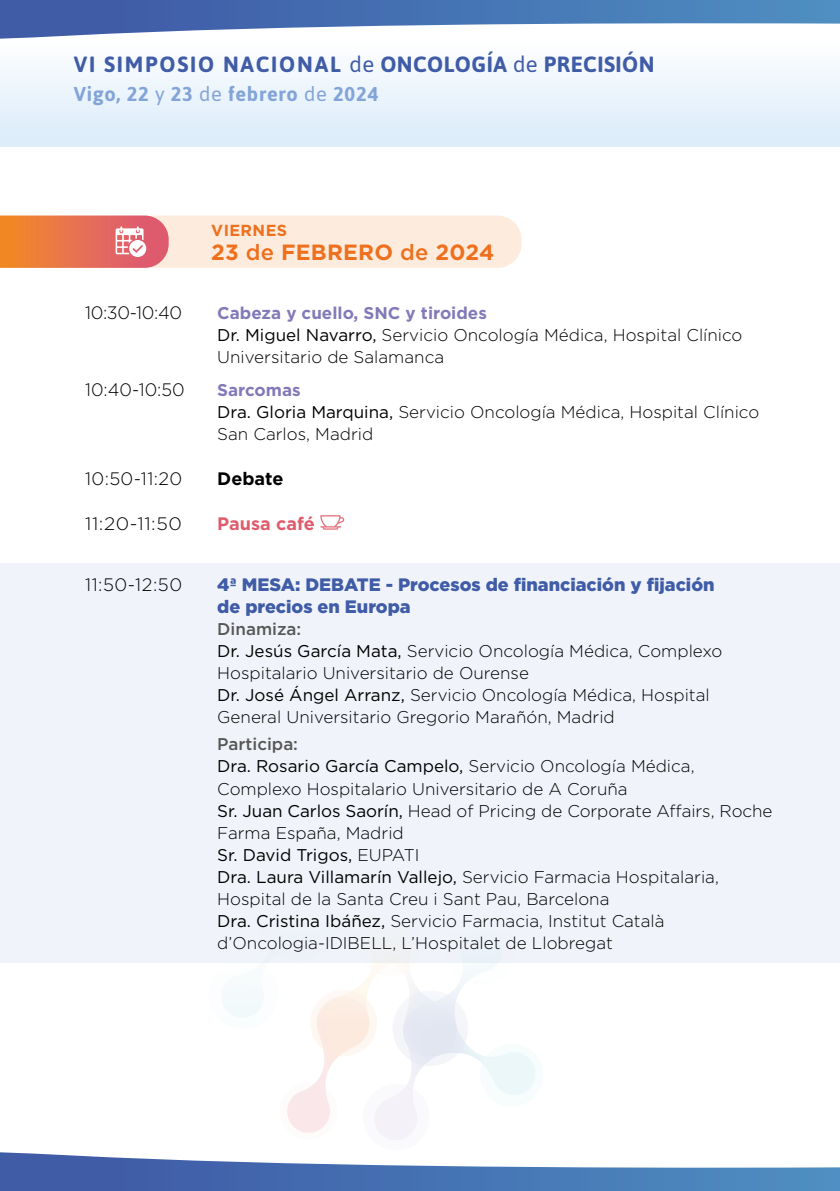
<style>
.page{position:relative;width:840px;height:1191px;background:#fff}
.page>*{position:absolute;margin:0;border:0;box-sizing:border-box;transform-origin:0 0}
.t1{font:700 22px "Asap";letter-spacing:.02em;color:#405ca7}
.t2{font:700 22px "Gotham";letter-spacing:.01em;color:#ee701e}
.t3{font:700 20px "Asap";letter-spacing:.035em;color:#83a4d6}
.t4{font:900 18px/22px "Gotham";color:#405ca7}
.t5{font:300 18px "Gotham";letter-spacing:.02em;color:#000}
.t6{font:300 18px "Gotham";letter-spacing:.02em;color:#000;scale:1.05 1}
.t7{font:700 18px "Gotham";color:#de5c6d}
.t8{font:700 18px "Gotham";color:#000}
.t9{font:300 17px/22px "Gotham";color:#000}
.t10{font:700 16px "Gotham";letter-spacing:.025em;color:#ee701e}
.s1{font-weight:400}
.s2{font-weight:500}
.s3{font-weight:700;color:#827ab8}
.s4{font-weight:500;color:#575756}
</style>
<div class="page">
<svg style="left:0;top:68px;width:839px;height:79px;fill:#e6f2fb"></svg>
<svg style="left:0;top:0;width:839px;height:39px"></svg>
<svg style="left:0;top:962px;width:839px;height:229px"></svg>
<div style="left:0;top:563px;width:839px;height:399px;background:#f0f4fa"></div>
<div style="left:131px;top:215px;width:390px;height:53px;background:#fdecdd;border-radius:24px"></div>
<svg style="left:0;top:215px;width:169px;height:53px;background:#e97e5f"></svg>
<svg style="left:320px;top:515px;width:24px;height:15px"></svg>
<p class="t1" style="left:74px;top:51px;width:582px">VI SIMPOSIO NACIONAL <span class="s1">de</span> ONCOLOGÍA <span class="s1">de</span> PRECISIÓN</p>
<p class="t3" style="left:74px;top:82px;width:306px">Vigo, 22 <span class="s1">y</span> 23 <span class="s1">de</span> febrero <span class="s1">de</span> 2024</p>
<p class="t10" style="left:211px;top:220px;width:77px">VIERNES</p>
<p class="t2" style="left:211px;top:238px;width:284px">23 <span class="s2">de</span> FEBRERO <span class="s2">de</span> 2024</p>
<p class="t5" style="left:85px;top:301px;width:98px">10:30-10:40</p>
<p class="t9" style="left:217px;top:301px;width:526px"><span class="s3">Cabeza y cuello, SNC y tiroides<br></span><span class="s1">Dr. Miguel Navarro,</span> Servicio Oncología Médica, Hospital Clínico<br>Universitario de Salamanca</p>
<p class="t5" style="left:85px;top:378px;width:101px">10:40-10:50</p>
<p class="t9" style="left:217px;top:379px;width:543px"><span class="s3">Sarcomas<br></span><span class="s1">Dra. Gloria Marquina,</span> Servicio Oncología Médica, Hospital Clínico<br>San Carlos, Madrid</p>
<p class="t5" style="left:85px;top:467px;width:98px">10:50-11:20</p>
<p class="t8" style="left:217px;top:467px;width:68px">Debate</p>
<p class="t6" style="left:85px;top:512px;width:94px">11:20-11:50</p>
<p class="t7" style="left:217px;top:511px;width:99px">Pausa café</p>
<p class="t5" style="left:85px;top:573px;width:98px">11:50-12:50</p>
<p class="t4" style="left:217px;top:573px;width:498px">4ª MESA: DEBATE - Procesos de financiación y fijación de precios en Europa</p>
<p class="t9" style="left:217px;top:617px;width:506px"><span class="s4">Dinamiza:<br></span><span class="s1">Dr. Jesús García Mata,</span> Servicio Oncología Médica, Complexo Hospitalario Universitario de Ourense<br><span class="s1">Dr. José Ángel Arranz,</span> Servicio Oncología Médica, Hospital General Universitario Gregorio Marañón, Madrid</p>
<p class="t9" style="left:217px;top:733px;width:556px"><span class="s4">Participa:<br></span><span class="s1">Dra. Rosario García Campelo,</span> Servicio Oncología Médica, Complexo Hospitalario Universitario de A Coruña<br><span class="s1">Sr. Juan Carlos Saorín,</span> Head of Pricing de Corporate Affairs, Roche Farma España, Madrid<br><span class="s1">Sr. David Trigos,</span> EUPATI<br><span class="s1">Dra. Laura Villamarín Vallejo,</span> Servicio Farmacia Hospitalaria, Hospital de la Santa Creu i Sant Pau, Barcelona<br><span class="s1">Dra. Cristina Ibáñez,</span> Servicio Farmacia, Institut Català d’Oncologia-IDIBELL, L’Hospitalet de Llobregat</p>
</div>
